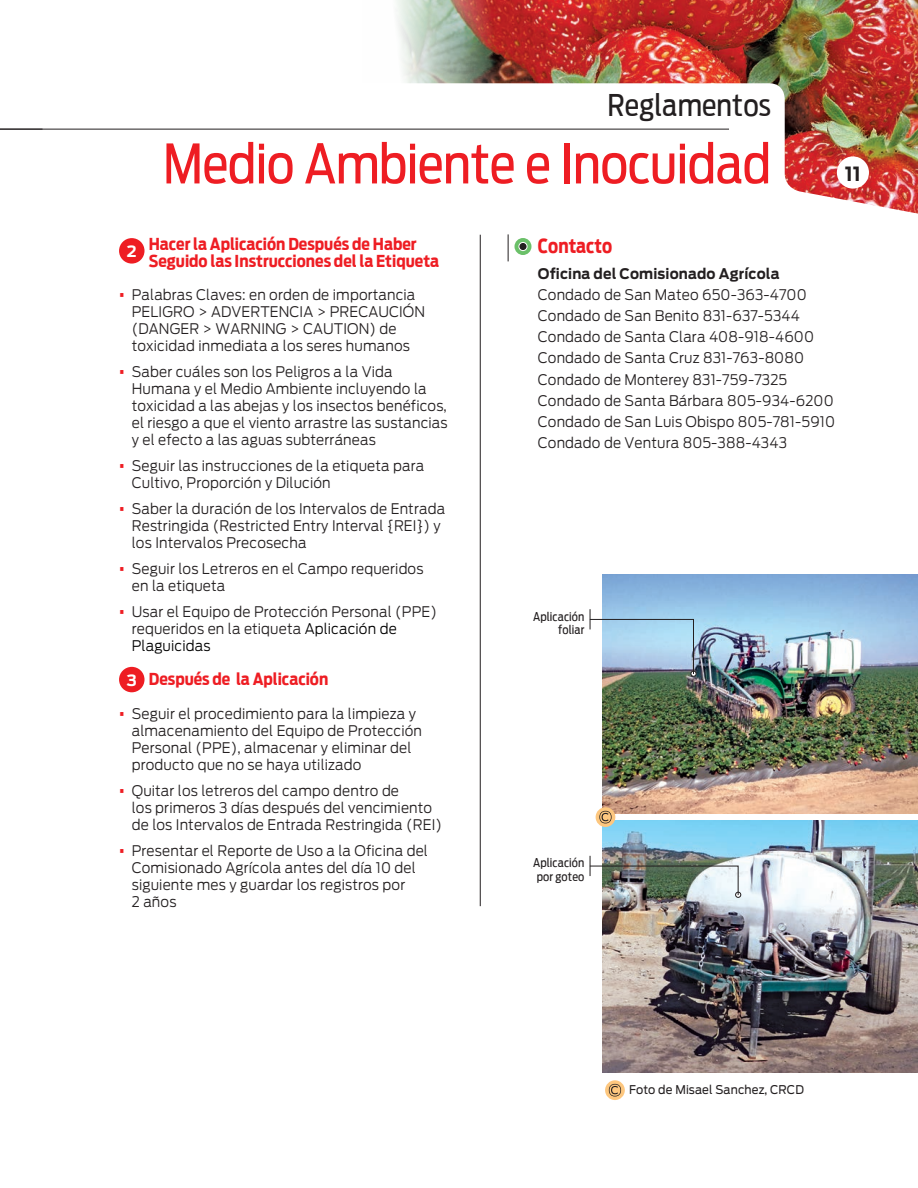
<style>
.page{position:relative;width:918px;height:1188px;background:#fff}
.page>*{position:absolute;margin:0;border:0;box-sizing:border-box;transform-origin:0 0}
.t1{font:54px "Antenna Cond";letter-spacing:-.01em;color:#ee1d23}
.t2{font:30px "Antenna Cond";letter-spacing:.005em;color:#231f20}
.Nutricion_titulos{font:700 19.5px "Antenna Cond";color:#ee1d23;scale:.94 1}
.t3{font:700 19.5px "Antenna";color:#231f20}
.Numero_tit{font:700 16.5px/17px "Antenna Cond";color:#ee1d23}
.t4{font:700 15.45px "Antenna";color:#fff}
.Puntos{font:300 14.55px/17px "Antenna";letter-spacing:.01em;color:#231f20;scale:.94 1}
.Texto_general{font:300 14.55px "Antenna";letter-spacing:.01em;color:#231f20;scale:.94 1}
.Importante{font:700 14.55px "Antenna";letter-spacing:.01em;color:#231f20;scale:.94 1}
.Explicacion_dere{font:12px "Antenna Cond";letter-spacing:.01em;color:#231f20}
.Nutricion{font:12px "Antenna";letter-spacing:.01em;color:#231f20;scale:.94 1}
.s1{font-family:"Antenna Cond";font-weight:700;font-size:16.5px;color:#ee1d23}
.s2{color:#000}
</style>
<div class="page">
<img style="left:602px;top:821px;width:316px;height:252px">
<img style="left:602px;top:574px;width:316px;height:239px">
<img style="left:363px;top:0;width:555px;height:214px">
<div style="left:837px;top:156px;width:32px;height:33px;background:#fff;border-radius:50%"></div>
<hr style="left:0;top:129px;width:729px;height:1px;background:#231f20">
<hr style="left:480px;top:235px;width:1px;height:671px;background:#231f20">
<svg style="left:508px;top:234px;width:1px;height:27px"></svg>
<svg style="left:514px;top:238px;width:17px;height:17px"></svg>
<div style="left:519px;top:242px;width:8px;height:9px;background:#231f20;border-radius:50%"></div>
<div style="left:519px;top:242px;width:8px;height:9px;border:1px solid #fff;border-radius:50%"></div>
<svg style="left:605px;top:1080px;width:20px;height:20px"></svg>
<svg style="left:609px;top:1084px;width:12px;height:13px"></svg>
<img style="left:589px;top:856px;width:152px;height:42px">
<svg style="left:589px;top:609px;width:108px;height:68px;background:#a9c6db"></svg>
<svg style="left:596px;top:807px;width:19px;height:20px"></svg>
<svg style="left:599px;top:811px;width:13px;height:12px"></svg>
<div style="left:119px;top:238px;width:26px;height:26px;background:#ee1d23;border-radius:50%"></div>
<div style="left:119px;top:667px;width:26px;height:25px;background:#ee1d23;border-radius:50%"></div>
<p class="t2" style="left:607px;top:88px;width:165px">Reglamentos</p>
<p class="t1" style="left:163px;top:132px;width:610px">Medio Ambiente e Inocuidad</p>
<p class="t3" style="left:845px;top:162px;width:18px">11</p>
<p class="Numero_tit" style="left:149px;top:236px;width:292px">Hacer la Aplicación Después de Haber<br>Seguido las Instrucciones del la Etiqueta</p>
<p class="Puntos" style="left:132px;top:286px;width:314px;text-indent:-13px"><span class="s1">•</span> Palabras Claves: en orden de importancia PELIGRO &gt; ADVERTENCIA &gt; PRECAUCIÓN (DANGER &gt; WARNING &gt; CAUTION) de toxicidad inmediata a los seres humanos</p>
<p class="Puntos" style="left:132px;top:363px;width:338px;text-indent:-13px"><span class="s1">•</span> Saber cuáles son los Peligros a la Vida Humana y el Medio Ambiente incluyendo la toxicidad a las abejas y los insectos benéficos, el riesgo a que el viento arrastre las sustancias y el efecto a las aguas subterráneas</p>
<p class="Puntos" style="left:132px;top:457px;width:313px;text-indent:-13px"><span class="s1">•</span> Seguir las instrucciones de la etiqueta para<br>Cultivo, Proporción y Dilución</p>
<p class="Puntos" style="left:132px;top:500px;width:335px;text-indent:-13px"><span class="s1">•</span> Saber la duración de los Intervalos de Entrada<br>Restringida (Restricted Entry Interval {REI}) y los Intervalos Precosecha</p>
<p class="Puntos" style="left:132px;top:560px;width:312px;text-indent:-13px"><span class="s1">•</span> Seguir los Letreros en el Campo requeridos en la etiqueta</p>
<p class="Puntos" style="left:132px;top:603px;width:326px;text-indent:-13px"><span class="s1">•</span> Usar el Equipo de Protección Personal (PPE) requeridos en la etiqueta <span class="s2">Aplicación de<br>Plaguicidas</span></p>
<p class="Numero_tit" style="left:149px;top:670px;width:181px">Después de la Aplicación</p>
<p class="Puntos" style="left:132px;top:706px;width:310px;text-indent:-13px"><span class="s1">•</span> Seguir el procedimiento para la limpieza y almacenamiento del Equipo de Protección Personal (PPE), almacenar y eliminar del producto que no se haya utilizado</p>
<p class="Puntos" style="left:132px;top:783px;width:332px;text-indent:-13px"><span class="s1">•</span> Quitar los letreros del campo dentro de<br>los primeros 3 días después del vencimiento de los Intervalos de Entrada Restringida (REI)</p>
<p class="Puntos" style="left:132px;top:843px;width:317px;text-indent:-13px"><span class="s1">•</span> Presentar el Reporte de Uso a la Oficina del Comisionado Agrícola antes del día 10 del siguiente mes y guardar los registros por<br>2 años</p>
<p class="t4" style="left:127px;top:242px;width:11px">2</p>
<p class="t4" style="left:127px;top:671px;width:12px">3</p>
<p class="Nutricion_titulos" style="left:538px;top:234px;width:80px">Contacto</p>
<p class="Importante" style="left:538px;top:265px;width:259px">Oficina del Comisionado Agrícola</p>
<p class="Texto_general" style="left:538px;top:286px;width:287px">Condado de San Mateo 650-363-4700</p>
<p class="Texto_general" style="left:538px;top:307px;width:280px">Condado de San Benito 831-637-5344</p>
<p class="Texto_general" style="left:538px;top:329px;width:295px">Condado de Santa Clara 408-918-4600</p>
<p class="Texto_general" style="left:538px;top:350px;width:285px">Condado de Santa Cruz 831-763-8080</p>
<p class="Texto_general" style="left:538px;top:371px;width:267px">Condado de Monterey 831-759-7325</p>
<p class="Texto_general" style="left:538px;top:392px;width:316px">Condado de Santa Bárbara 805-934-6200</p>
<p class="Texto_general" style="left:538px;top:413px;width:318px">Condado de San Luis Obispo 805-781-5910</p>
<p class="Texto_general" style="left:538px;top:435px;width:267px">Condado de Ventura 805-388-4343</p>
<p class="Explicacion_dere" style="left:533px;top:609px;width:53px">Aplicación</p>
<p class="Explicacion_dere" style="left:558px;top:623px;width:28px">foliar</p>
<p class="Explicacion_dere" style="left:533px;top:856px;width:53px">Aplicación</p>
<p class="Explicacion_dere" style="left:537px;top:870px;width:49px">por goteo</p>
<p class="Nutricion" style="left:629px;top:1083px;width:188px">Foto de Misael Sanchez, CRCD</p>
</div>
